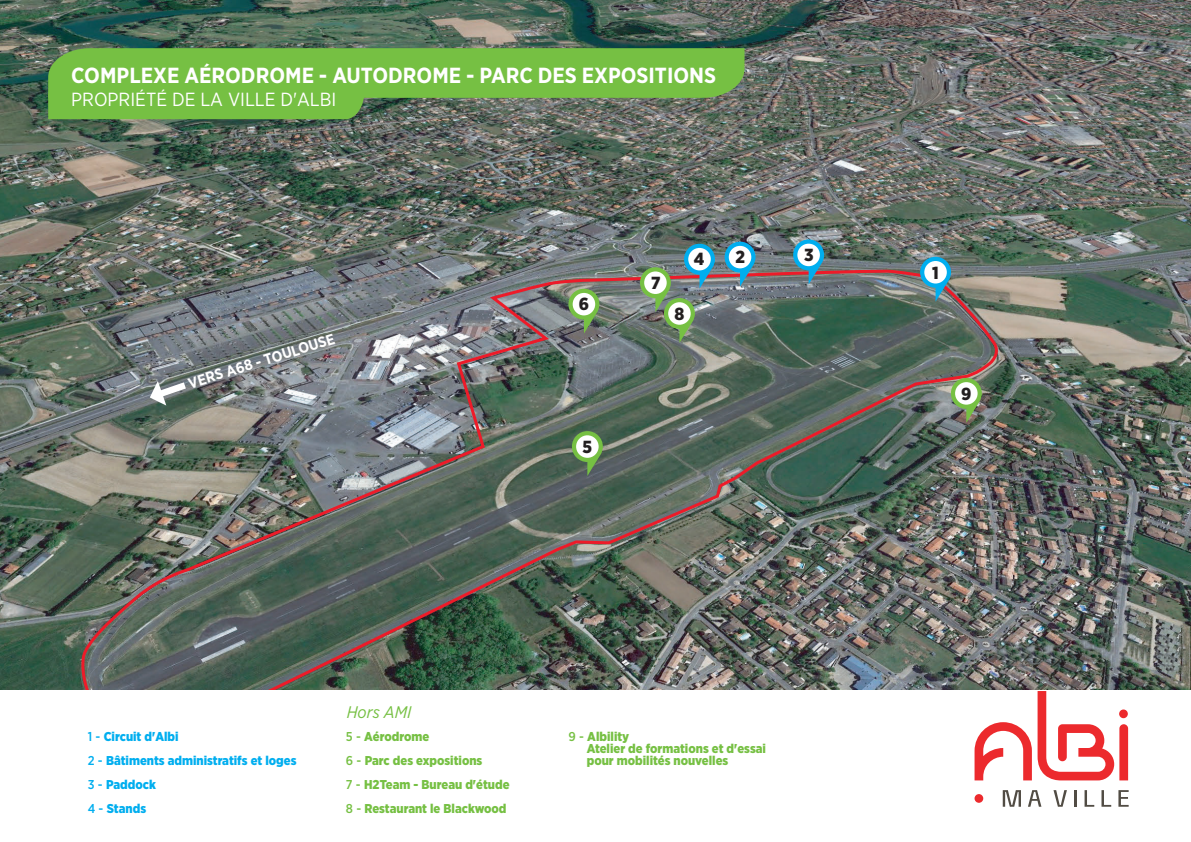
<style>
.page{position:relative;width:1191px;height:842px;background:#fff}
.page>*{position:absolute;margin:0;border:0;box-sizing:border-box;transform-origin:0 0}
.t1{font:700 21.8px "Gotham Narrow";color:#fff}
.t2{font:19px "Gotham Narrow";color:#fff}
.t3{font:900 17.5px "Gotham Narrow";color:#231f20}
.t4{font:italic 16.8px "Gotham Narrow";color:#76c043}
.t5{font:700 15px "Gotham Narrow";color:#fff}
.t6{font:900 12.8px/24px "Gotham Narrow";color:#76c043}
.t7{font:900 12.8px/24px "Gotham Narrow";color:#00aeef}
.s1{font-weight:500}
</style>
<div class="page">
<img style="left:0;top:0;width:1191px;height:690px">
<img style="left:78px;top:266px;width:921px;height:424px">
<svg style="left:48px;top:48px;width:696px;height:71px"></svg>
<svg style="left:974px;top:691px;width:154px;height:89px"></svg>
<div style="left:1119px;top:709px;width:8px;height:9px;background:#ec2a2d;border-radius:50%"></div>
<div style="left:974px;top:794px;width:9px;height:9px;background:#ec2a2d;border-radius:50%"></div>
<svg style="left:1002px;top:790px;width:19px;height:17px"></svg>
<svg style="left:1028px;top:790px;width:13px;height:17px"></svg>
<svg style="left:1053px;top:790px;width:14px;height:17px"></svg>
<hr style="left:1073px;top:790px;width:3px;height:17px;background:#514c44">
<svg style="left:1084px;top:790px;width:10px;height:17px"></svg>
<svg style="left:1101px;top:790px;width:10px;height:17px"></svg>
<svg style="left:1118px;top:790px;width:10px;height:17px"></svg>
<svg style="left:568px;top:289px;width:31px;height:45px"></svg>
<div style="left:572px;top:293px;width:23px;height:22px;background:#fff;border-radius:50%"></div>
<svg style="left:793px;top:239px;width:31px;height:45px"></svg>
<div style="left:797px;top:244px;width:23px;height:22px;background:#fff;border-radius:50%"></div>
<svg style="left:951px;top:378px;width:30px;height:45px"></svg>
<div style="left:955px;top:382px;width:22px;height:23px;background:#fff;border-radius:50%"></div>
<svg style="left:920px;top:257px;width:31px;height:45px"></svg>
<div style="left:924px;top:261px;width:22px;height:22px;background:#fff;border-radius:50%"></div>
<svg style="left:724px;top:242px;width:31px;height:45px"></svg>
<div style="left:729px;top:246px;width:22px;height:22px;background:#fff;border-radius:50%"></div>
<img style="left:640px;top:244px;width:75px;height:99px">
<div style="left:688px;top:248px;width:23px;height:22px;background:#fff;border-radius:50%"></div>
<svg style="left:572px;top:431px;width:31px;height:45px"></svg>
<div style="left:576px;top:435px;width:22px;height:23px;background:#fff;border-radius:50%"></div>
<svg style="left:150px;top:381px;width:36px;height:25px"></svg>
<p class="t1" style="left:71px;top:62px;width:646px">COMPLEXE AÉRODROME - AUTODROME - PARC DES EXPOSITIONS</p>
<p class="t2" style="left:71px;top:88px;width:267px">PROPRIÉTÉ DE LA VILLE D'ALBI</p>
<p class="t5" style="left:186px;top:374px;width:154px;rotate:-17deg">VERS A68 - TOULOUSE</p>
<p class="t3" style="left:578px;top:293px;width:12px">6</p>
<p class="t3" style="left:582px;top:435px;width:11px">5</p>
<p class="t3" style="left:651px;top:271px;width:11px">7</p>
<p class="t3" style="left:694px;top:248px;width:12px">4</p>
<p class="t3" style="left:735px;top:246px;width:11px">2</p>
<p class="t3" style="left:674px;top:302px;width:11px">8</p>
<p class="t3" style="left:804px;top:244px;width:11px">3</p>
<p class="t4" style="left:347px;top:702px;width:66px">Hors AMI</p>
<p class="t7" style="left:88px;top:724px;width:210px"><span class="s1">1 -</span> Circuit d'Albi<br><span class="s1">2 -</span> Bâtiments administratifs et loges<br><span class="s1">3 -</span> Paddock<br><span class="s1">4 -</span> Stands</p>
<p class="t6" style="left:346px;top:724px;width:165px"><span class="s1">5 -</span> Aérodrome<br><span class="s1">6 -</span> Parc des expositions<br><span class="s1">7 -</span> H2Team - Bureau d'étude<br><span class="s1">8 -</span> Restaurant le Blackwood</p>
<p class="t6" style="left:587px;top:730px;width:181px;line-height:12px;text-indent:-18px"><span class="s1">9 -</span> Albility<br>Atelier de formations et d'essai pour mobilités nouvelles</p>
<p class="t3" style="left:932px;top:261px;width:8px">1</p>
<p class="t3" style="left:961px;top:382px;width:12px">9</p>
</div>
